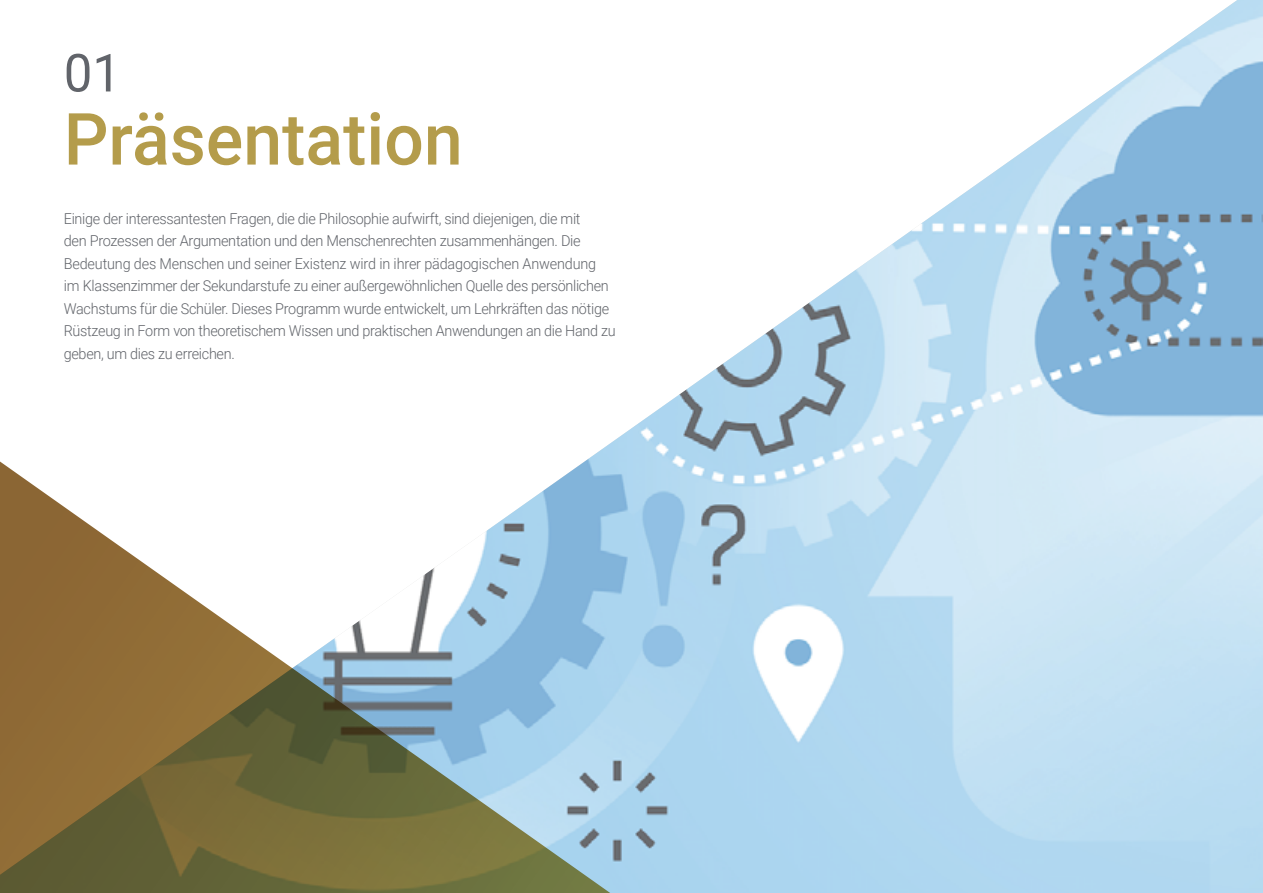
<style>
.page{position:relative;width:1263px;height:893px;background:#fff}
.page>*{position:absolute;margin:0;border:0;box-sizing:border-box;transform-origin:0 0}
.t1{font:500 72px "Roboto";color:#b49c4b}
.t2{font:52.5px "Roboto";color:#61646a}
.t3{font:300 15px/22.5px "Roboto";letter-spacing:-.02em;color:#61646a;scale:.96 1}
</style>
<div class="page">
<img style="left:607px;top:0;width:656px;height:893px">
<svg style="left:0;top:446px;width:640px;height:447px"></svg>
<h2 class="t2" style="left:64px;top:36px;width:59px">01</h2>
<h1 class="t1" style="left:64px;top:89px;width:400px">Präsentation</h1>
<p class="t3" style="left:64px;top:207px;width:576px">Einige der interessantesten Fragen, die die Philosophie aufwirft, sind diejenigen, die mit<br>den Prozessen der Argumentation und den Menschenrechten zusammenhängen. Die Bedeutung des Menschen und seiner Existenz wird in ihrer pädagogischen Anwendung im Klassenzimmer der Sekundarstufe zu einer außergewöhnlichen Quelle des persönlichen Wachstums für die Schüler. Dieses Programm wurde entwickelt, um Lehrkräften das nötige Rüstzeug in Form von theoretischem Wissen und praktischen Anwendungen an die Hand zu geben, um dies zu erreichen.</p>
</div>
